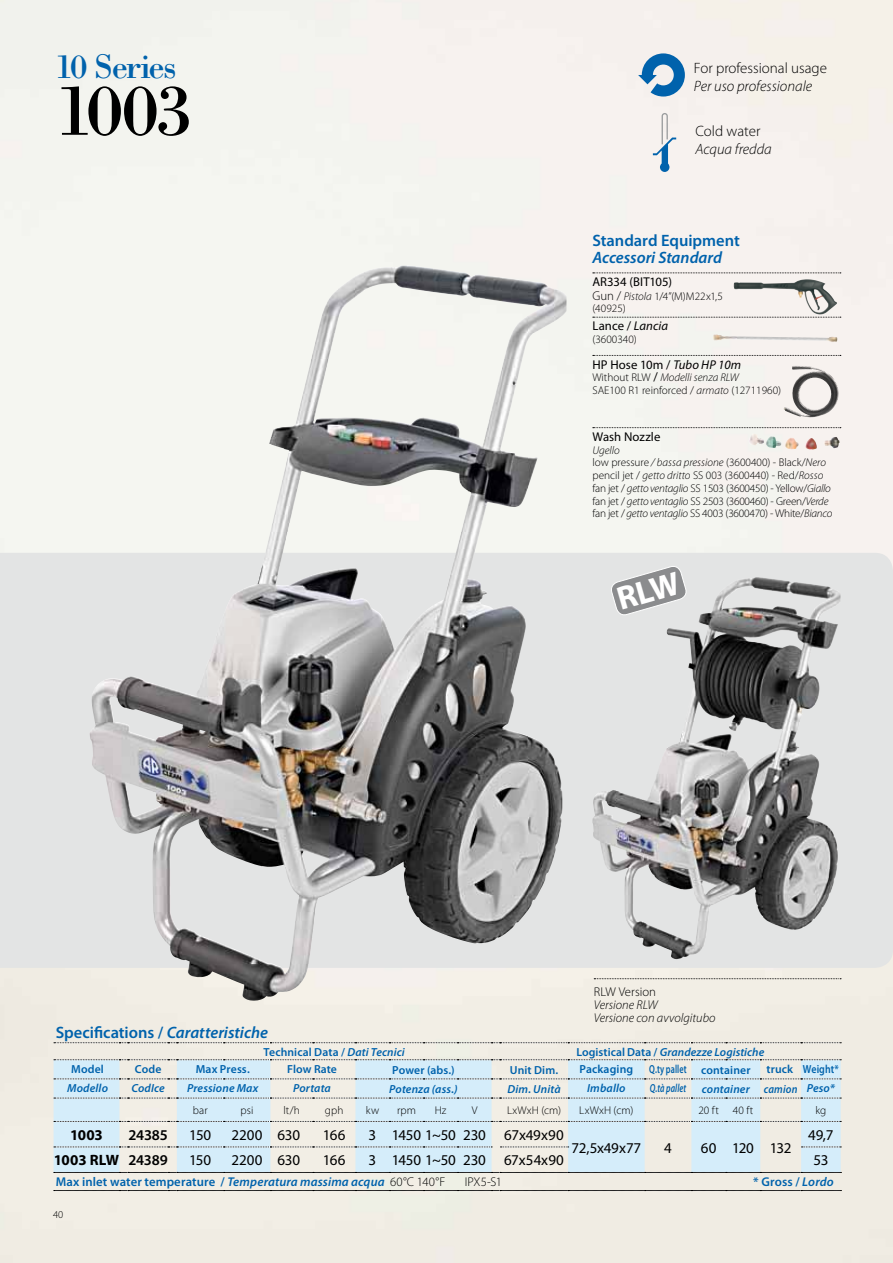
<style>
.page{position:relative;width:893px;height:1263px;background:#fff}
.page>*{position:absolute;margin:0;border:0;box-sizing:border-box;transform-origin:0 0}
.t1{font:75px "Bodoni Std";color:#000}
.t2{font:35.25px "Bodoni Std";letter-spacing:-.045em;color:#0062ac}
.t3{font:600 16.5px "Myriad Pro";letter-spacing:-.005em;color:#0062ac}
.t4{font:italic 600 16.5px "Myriad Pro";letter-spacing:-.005em;color:#0062ac}
.t5{font:15px "Myriad Pro";letter-spacing:-.01em;color:#000}
.t6{font:italic 300 15px "Myriad Pro";color:#000}
.t7{font:300 15px "Myriad Pro";color:#000}
.t8{font:700 15px "Myriad Pro";letter-spacing:-.01em;color:#000}
.t9{font:600 15px "Myriad Pro";letter-spacing:-.01em;color:#000}
.t10{font:600 12.75px "Myriad Pro";letter-spacing:.005em;color:#0062ac}
.t11{font:12.75px "Myriad Pro";letter-spacing:.005em;color:#000}
.t12{font:italic 300 12.75px/12.8px "Myriad Pro";color:#000}
.t13{font:300 12.75px "Myriad Pro";color:#000}
.t14{font:italic 600 11.7px "Myriad Pro";letter-spacing:.01em;color:#0062ac}
.t15{font:600 11.7px "Myriad Pro";letter-spacing:.01em;color:#0062ac}
.t16{font:600 11.7px "Myriad Pro";letter-spacing:.01em;color:#0062ac;scale:.7 1}
.t17{font:italic 600 11.7px "Myriad Pro";letter-spacing:.01em;color:#0062ac;scale:.7 1}
.t18{font:300 11.25px/12.8px "Myriad Pro";letter-spacing:-.02em;color:#000}
.t19{font:300 11.25px/12.8px "Myriad Pro";color:#000}
.t20{font:300 10.5px "Myriad Pro";color:#000}
.s1{font-size:12.75px}
.s2{font-style:italic}
.s3{font-weight:400;font-size:12.75px}
.s4{font-style:normal}
.s5{font-weight:600}
.s6{font-weight:300;color:#000}
</style>
<div class="page">
<img style="left:0;top:0;width:893px;height:1263px">
<svg style="left:0;top:553px;width:893px;height:415px;background:#bbbcbc"></svg>
<img style="left:89px;top:266px;width:312px;height:730px">
<img style="left:592px;top:577px;width:164px;height:298px">
<img style="left:713px;top:334px;width:58px;height:7px">
<img style="left:734px;top:279px;width:73px;height:19px">
<img style="left:783px;top:366px;width:56px;height:51px">
<img style="left:749px;top:433px;width:21px;height:12px">
<svg style="left:653px;top:113px;width:23px;height:59px"></svg>
<svg style="left:638px;top:53px;width:47px;height:44px;background:#7aa8cc"></svg>
<svg style="left:54px;top:1060px;width:787px;height:112px;background:#deebf0"></svg>
<svg style="left:54px;top:1042px;width:787px;height:1px"></svg>
<svg style="left:54px;top:1059px;width:787px;height:1px"></svg>
<svg style="left:54px;top:1078px;width:787px;height:1px"></svg>
<svg style="left:54px;top:1121px;width:787px;height:1px"></svg>
<svg style="left:54px;top:1146px;width:438px;height:1px"></svg>
<svg style="left:801px;top:1146px;width:40px;height:1px"></svg>
<svg style="left:54px;top:1098px;width:787px;height:1px"></svg>
<svg style="left:54px;top:1172px;width:787px;height:1px"></svg>
<svg style="left:500px;top:1146px;width:69px;height:1px"></svg>
<svg style="left:54px;top:1190px;width:787px;height:1px"></svg>
<svg style="left:594px;top:978px;width:247px;height:1px"></svg>
<svg style="left:593px;top:272px;width:248px;height:1px"></svg>
<svg style="left:593px;top:317px;width:248px;height:1px"></svg>
<svg style="left:593px;top:355px;width:248px;height:1px"></svg>
<svg style="left:593px;top:427px;width:248px;height:1px"></svg>
<svg style="left:609px;top:564px;width:79px;height:53px;background:#b4b5b6"></svg>
<h2 class="t2" style="left:55px;top:45px;width:123px">10 Series</h2>
<h1 class="t1" style="left:55px;top:64px;width:139px">1003</h1>
<h3 class="t7" style="left:694px;top:59px;width:135px">For professional usage</h3>
<h3 class="t6" style="left:694px;top:77px;width:120px">Per uso professionale</h3>
<h3 class="t7" style="left:695px;top:122px;width:66px">Cold water</h3>
<h3 class="t6" style="left:695px;top:140px;width:78px">Acqua fredda</h3>
<h3 class="t3" style="left:592px;top:230px;width:149px">Standard Equipment</h3>
<h3 class="t4" style="left:592px;top:247px;width:131px">Accessori Standard</h3>
<p class="t11" style="left:592px;top:274px;width:81px">AR334 (BIT105)</p>
<p class="t19" style="left:592px;top:289px;width:132px"><span class="s1">Gun /</span> <span class="s2">Pistola</span> 1/4”(M)M22x1,5 (40925)</p>
<p class="t11" style="left:592px;top:318px;width:77px">Lance / <span class="s2">Lancia</span></p>
<p class="t19" style="left:592px;top:333px;width:46px">(3600340)</p>
<p class="t11" style="left:592px;top:356px;width:150px">HP Hose 10m / <span class="s2">Tubo HP 10m</span></p>
<p class="t19" style="left:592px;top:371px;width:190px">Without RLW <span class="s3">/</span> <span class="s2">Modelli senza RLW<br></span>SAE100 R1 reinforced / <span class="s2">armato</span> (12711960)</p>
<p class="t11" style="left:592px;top:429px;width:70px">Wash Nozzle</p>
<p class="t18" style="left:592px;top:443px;width:242px"><span class="s2">Ugello<br></span>low pressure <span class="s2">/ bassa pressione</span> (3600400) - Black/<span class="s2">Nero </span>pencil jet / <span class="s2">getto dritto</span> SS 003 (3600440) - Red/<span class="s2">Rosso </span>fan jet / <span class="s2">getto ventaglio</span> SS 1503 (3600450) - Yellow/<span class="s2">Giallo </span>fan jet / <span class="s2">getto ventaglio</span> SS 2503 (3600460) - Green/<span class="s2">Verde </span>fan jet / <span class="s2">getto ventaglio</span> SS 4003 (3600470) - White/<span class="s2">Bianco</span></p>
<p class="t13" style="left:594px;top:984px;width:64px">RLW Version</p>
<p class="t12" style="left:594px;top:998px;width:123px">Versione RLW<br>Versione con avvolgitubo</p>
<h3 class="t3" style="left:56px;top:1022px;width:214px">Specifications / <span class="s2">Caratteristiche</span></h3>
<p class="t15" style="left:264px;top:1044px;width:143px">Technical Data / <span class="s2">Dati Tecnici</span></p>
<p class="t14" style="left:576px;top:1044px;width:189px"><span class="s4">Logistical Data /</span> Grandezze Logistiche</p>
<p class="t15" style="left:71px;top:1061px;width:34px">Model</p>
<p class="t15" style="left:135px;top:1061px;width:28px">Code</p>
<p class="t15" style="left:196px;top:1061px;width:56px">Max Press.</p>
<p class="t15" style="left:287px;top:1061px;width:51px">Flow Rate</p>
<p class="t15" style="left:392px;top:1062px;width:64px">Power (abs.)</p>
<p class="t15" style="left:510px;top:1062px;width:50px">Unit Dim.</p>
<p class="t15" style="left:579px;top:1061px;width:55px">Packaging</p>
<p class="t16" style="left:649px;top:1061px;width:146px">Q.ty pallet container</p>
<p class="t15" style="left:766px;top:1061px;width:74px">truck Weight*</p>
<p class="t14" style="left:67px;top:1080px;width:42px">Modello</p>
<p class="t14" style="left:131px;top:1080px;width:35px">CodIce</p>
<p class="t14" style="left:187px;top:1080px;width:73px">Pressione Max</p>
<p class="t14" style="left:293px;top:1080px;width:39px">Portata</p>
<p class="t14" style="left:389px;top:1081px;width:70px">Potenza (ass.)</p>
<p class="t14" style="left:507px;top:1081px;width:55px">Dim. Unità</p>
<p class="t14" style="left:587px;top:1080px;width:40px">Imballo</p>
<p class="t17" style="left:650px;top:1080px;width:54px">Q.tà pallet</p>
<p class="t14" style="left:702px;top:1081px;width:135px">container camion Peso*</p>
<p class="t19" style="left:193px;top:1104px;width:16px">bar</p>
<p class="t19" style="left:241px;top:1104px;width:14px">psi</p>
<p class="t19" style="left:283px;top:1104px;width:18px">lt/h</p>
<p class="t19" style="left:325px;top:1104px;width:20px">gph</p>
<p class="t19" style="left:366px;top:1104px;width:15px">kw</p>
<p class="t19" style="left:397px;top:1104px;width:21px">rpm</p>
<p class="t19" style="left:435px;top:1104px;width:13px">Hz</p>
<p class="t19" style="left:472px;top:1104px;width:7px">V</p>
<p class="t19" style="left:507px;top:1104px;width:56px">LxWxH (cm)</p>
<p class="t19" style="left:579px;top:1104px;width:56px">LxWxH (cm)</p>
<p class="t19" style="left:698px;top:1104px;width:56px">20 ft 40 ft</p>
<p class="t19" style="left:815px;top:1104px;width:12px">kg</p>
<h3 class="t8" style="left:70px;top:1125px;width:34px">1003</h3>
<h3 class="t9" style="left:128px;top:1125px;width:41px">24385</h3>
<h3 class="t5" style="left:189px;top:1125px;width:23px">150</h3>
<h3 class="t5" style="left:232px;top:1125px;width:70px">2200 630</h3>
<h3 class="t5" style="left:323px;top:1125px;width:24px">166</h3>
<h3 class="t5" style="left:369px;top:1125px;width:197px">3 1450 1~50 230 67x49x90</h3>
<h3 class="t5" style="left:571px;top:1138px;width:71px">72,5x49x77</h3>
<h3 class="t5" style="left:664px;top:1138px;width:9px">4</h3>
<h3 class="t5" style="left:701px;top:1138px;width:92px">60 120 132</h3>
<h3 class="t5" style="left:808px;top:1125px;width:27px">49,7</h3>
<h3 class="t8" style="left:54px;top:1150px;width:116px">1003 RLW <span class="s5">24389</span></h3>
<h3 class="t5" style="left:189px;top:1151px;width:23px">150</h3>
<h3 class="t5" style="left:232px;top:1151px;width:70px">2200 630</h3>
<h3 class="t5" style="left:323px;top:1151px;width:24px">166</h3>
<h3 class="t5" style="left:369px;top:1151px;width:197px">3 1450 1~50 230 67x54x90</h3>
<h3 class="t5" style="left:813px;top:1151px;width:16px">53</h3>
<p class="t10" style="left:56px;top:1174px;width:391px">Max inlet water temperature / <span class="s2">Temperatura massima acqua</span> <span class="s6">60°C 140°F</span></p>
<p class="t13" style="left:465px;top:1174px;width:39px">IPX5-S1</p>
<p class="t10" style="left:753px;top:1174px;width:82px">* Gross / <span class="s2">Lordo</span></p>
<p class="t20" style="left:53px;top:1208px;width:12px">40</p>
</div>
